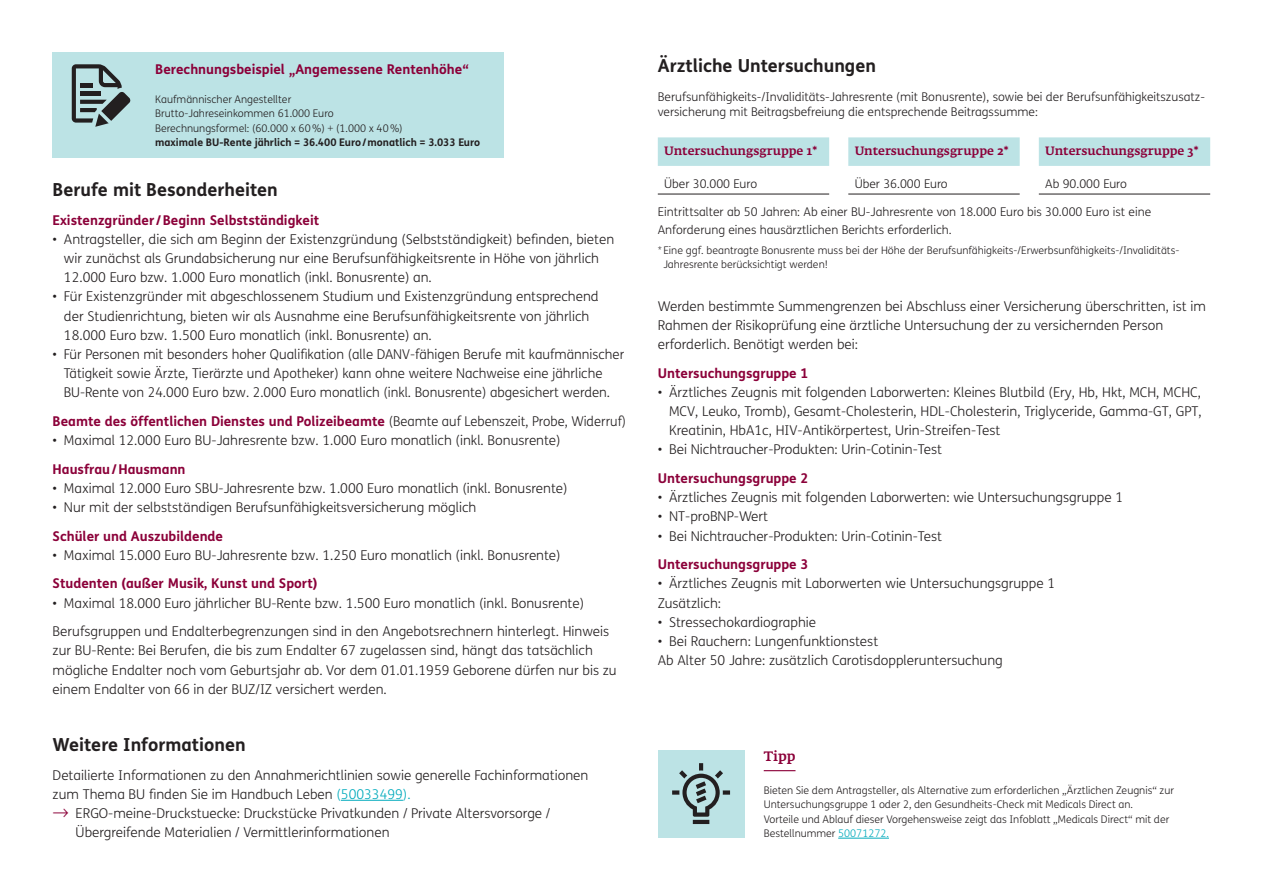
<style>
.page{position:relative;width:1263px;height:893px;background:#fff}
.page>*{position:absolute;margin:0;border:0;box-sizing:border-box;transform-origin:0 0}
.t1{font:700 18px "FS Me";color:#231f20}
.t2{font:300 13.5px/19.2px "FS Me";color:#231f20}
.t3{font:700 13.5px "FS Me";color:#8b0039}
.t4{font:500 13.5px "Fedra Serif A Pro";color:#8b0039}
.t5{font:300 12px/15px "FS Me";color:#231f20}
.t6{font:500 12px "Fedra Serif A Pro";color:#8b0039}
.t7{font:300 10.5px/14.4px "FS Me";color:#231f20}
.t8{font:700 10.5px "FS Me";color:#231f20}
.s1{font-weight:300;color:#231f20}
.s2{color:#00aabc}
.s3{color:#8b0039}
</style>
<div class="page">
<hr style="left:341px;top:800px;width:62px;height:1px;background:#00aabc">
<svg style="left:658px;top:137px;width:552px;height:29px;background:#c1e5e7"></svg>
<hr style="left:1039px;top:194px;width:171px;height:1px;background:#231f20">
<hr style="left:658px;top:194px;width:171px;height:1px;background:#231f20">
<hr style="left:848px;top:194px;width:172px;height:1px;background:#231f20">
<div style="left:53px;top:53px;width:451px;height:105px;background:#bce3e5"></div>
<svg style="left:72px;top:64px;width:58px;height:63px"></svg>
<hr style="left:764px;top:770px;width:31px;height:1px;background:#8b0039">
<hr style="left:838px;top:838px;width:51px;height:1px;background:#00aabc">
<div style="left:658px;top:750px;width:86px;height:87px;background:#bce3e5"></div>
<svg style="left:672px;top:763px;width:58px;height:61px"></svg>
<p class="t3" style="left:155px;top:59px;width:315px">Berechnungsbeispiel „Angemessene Rentenhöhe“</p>
<p class="t7" style="left:155px;top:92px;width:249px">Kaufmännischer Angestellter<br>Brutto-Jahreseinkommen 61.000 Euro<br>Berechnungsformel: (60.000 x 60%) + (1.000 x 40%)</p>
<p class="t8" style="left:155px;top:134px;width:326px">maximale BU-Rente jährlich = 36.400 Euro/monatlich = 3.033 Euro</p>
<h1 class="t1" style="left:53px;top:176px;width:227px">Berufe mit Besonderheiten</h1>
<p class="t3" style="left:53px;top:210px;width:268px">Existenzgründer/Beginn Selbstständigkeit</p>
<p class="t2" style="left:64px;top:229px;width:552px;text-indent:-11px">• Antragsteller, die sich am Beginn der Existenzgründung (Selbstständigkeit) befinden, bieten wir zunächst als Grundabsicherung nur eine Berufsunfähigkeitsrente in Höhe von jährlich<br>12.000 Euro bzw. 1.000 Euro monatlich (inkl. Bonusrente) an.</p>
<p class="t2" style="left:64px;top:287px;width:536px;text-indent:-11px">• Für Existenzgründer mit abgeschlossenem Studium und Existenzgründung entsprechend der Studienrichtung, bieten wir als Ausnahme eine Berufsunfähigkeitsrente von jährlich<br>18.000 Euro bzw. 1.500 Euro monatlich (inkl. Bonusrente) an.</p>
<p class="t2" style="left:64px;top:344px;width:562px;text-indent:-11px">• Für Personen mit besonders hoher Qualifikation (alle DANV-fähigen Berufe mit kaufmännischer<br>Tätigkeit sowie Ärzte, Tierärzte und Apotheker) kann ohne weitere Nachweise eine jährliche<br>BU-Rente von 24.000 Euro bzw. 2.000 Euro monatlich (inkl. Bonusrente) abgesichert werden.</p>
<p class="t3" style="left:53px;top:411px;width:575px">Beamte des öffentlichen Dienstes und Polizeibeamte <span class="s1">(Beamte auf Lebenszeit, Probe, Widerruf)</span></p>
<p class="t2" style="left:53px;top:430px;width:510px">• Maximal 12.000 Euro BU-Jahresrente bzw. 1.000 Euro monatlich (inkl. Bonusrente)</p>
<p class="t3" style="left:53px;top:458px;width:134px">Hausfrau/Hausmann</p>
<p class="t2" style="left:53px;top:478px;width:516px">• Maximal 12.000 Euro SBU-Jahresrente bzw. 1.000 Euro monatlich (inkl. Bonusrente)</p>
<p class="t2" style="left:53px;top:497px;width:425px">• Nur mit der selbstständigen Berufsunfähigkeitsversicherung möglich</p>
<p class="t3" style="left:53px;top:525px;width:172px">Schüler und Auszubildende</p>
<p class="t2" style="left:53px;top:545px;width:510px">• Maximal 15.000 Euro BU-Jahresrente bzw. 1.250 Euro monatlich (inkl. Bonusrente)</p>
<p class="t3" style="left:53px;top:573px;width:266px">Studenten (außer Musik, Kunst und Sport)</p>
<p class="t2" style="left:53px;top:588px;width:558px;line-height:28.7px">• Maximal 18.000 Euro jährlicher BU-Rente bzw. 1.500 Euro monatlich (inkl. Bonusrente)<br>Berufsgruppen und Endalterbegrenzungen sind in den Angebotsrechnern hinterlegt. Hinweis</p>
<p class="t2" style="left:53px;top:641px;width:566px">zur BU-Rente: Bei Berufen, die bis zum Endalter 67 zugelassen sind, hängt das tatsächlich mögliche Endalter noch vom Geburtsjahr ab. Vor dem 01.01.1959 Geborene dürfen nur bis zu einem Endalter von 66 in der BUZ/IZ versichert werden.</p>
<h1 class="t1" style="left:53px;top:731px;width:195px">Weitere Informationen</h1>
<p class="t2" style="left:53px;top:765px;width:537px">Detailierte Informationen zu den Annahmerichtlinien sowie generelle Fachinformationen zum Thema BU finden Sie im Handbuch Leben <span class="s2">(50033499).</span></p>
<p class="t2" style="left:76px;top:803px;width:476px;text-indent:-23px"><span class="s3">→</span> ERGO-meine-Druckstuecke: Druckstücke Privatkunden / Private Altersvorsorge /<br>Übergreifende Materialien / Vermittlerinformationen</p>
<h1 class="t1" style="left:658px;top:51px;width:220px">Ärztliche Untersuchungen</h1>
<p class="t5" style="left:658px;top:89px;width:549px">Berufsunfähigkeits-/Invaliditäts-Jahresrente (mit Bonusrente), sowie bei der Berufsunfähigkeitszusatz&shy;versicherung mit Beitragsbefreiung die entsprechende Beitragssumme:</p>
<p class="t6" style="left:664px;top:144px;width:155px">Untersuchungsgruppe 1*</p>
<p class="t6" style="left:855px;top:144px;width:155px">Untersuchungsgruppe 2*</p>
<p class="t6" style="left:1045px;top:144px;width:155px">Untersuchungsgruppe 3*</p>
<p class="t5" style="left:664px;top:176px;width:95px">Über 30.000 Euro</p>
<p class="t5" style="left:855px;top:176px;width:95px">Über 36.000 Euro</p>
<p class="t5" style="left:1045px;top:176px;width:83px">Ab 90.000 Euro</p>
<p class="t5" style="left:658px;top:202px;width:495px;line-height:18px">Eintrittsalter ab 50 Jahren: Ab einer BU-Jahresrente von 18.000 Euro bis 30.000 Euro ist eine<br>Anforderung eines hausärztlichen Berichts erforderlich.</p>
<p class="t7" style="left:663px;top:244px;width:518px;line-height:13.5px;text-indent:-6px">* Eine ggf. beantragte Bonusrente muss bei der Höhe der Berufsunfähigkeits-/Erwerbsunfähigkeits-/Invaliditäts-<br>Jahresrente berücksichtigt werden!</p>
<p class="t2" style="left:658px;top:296px;width:550px">Werden bestimmte Summengrenzen bei Abschluss einer Versicherung überschritten, ist im<br>Rahmen der Risikoprüfung eine ärztliche Untersuchung der zu versichernden Person erforderlich. Benötigt werden bei:</p>
<p class="t3" style="left:658px;top:363px;width:152px">Untersuchungsgruppe 1</p>
<p class="t2" style="left:669px;top:382px;width:534px;text-align:justify;text-indent:-11px">• Ärztliches Zeugnis mit folgenden Laborwerten: Kleines Blutbild (Ery, Hb, Hkt, MCH, MCHC, MCV, Leuko, Tromb), Gesamt-Cholesterin, HDL-Cholesterin, Triglyceride, Gamma-GT, GPT, Kreatinin, HbA1c, HIV-Antikörpertest, Urin-Streifen-Test</p>
<p class="t2" style="left:658px;top:440px;width:286px">• Bei Nichtraucher-Produkten: Urin-Cotinin-Test</p>
<p class="t3" style="left:658px;top:468px;width:152px">Untersuchungsgruppe 2</p>
<p class="t2" style="left:658px;top:488px;width:467px">• Ärztliches Zeugnis mit folgenden Laborwerten: wie Untersuchungsgruppe 1</p>
<p class="t2" style="left:658px;top:507px;width:112px">• NT-proBNP-Wert</p>
<p class="t2" style="left:658px;top:526px;width:286px">• Bei Nichtraucher-Produkten: Urin-Cotinin-Test</p>
<p class="t3" style="left:658px;top:554px;width:152px">Untersuchungsgruppe 3</p>
<p class="t2" style="left:658px;top:574px;width:399px">• Ärztliches Zeugnis mit Laborwerten wie Untersuchungsgruppe 1<br>Zusätzlich:</p>
<p class="t2" style="left:658px;top:612px;width:160px">• Stressechokardiographie</p>
<p class="t2" style="left:658px;top:631px;width:346px">• Bei Rauchern: Lungenfunktionstest<br>Ab Alter 50 Jahre: zusätzlich Carotisdoppleruntersuchung</p>
<p class="t4" style="left:764px;top:748px;width:33px">Tipp</p>
<p class="t7" style="left:764px;top:783px;width:412px">Bieten Sie dem Antragsteller, als Alternative zum erforderlichen „Ärztlichen Zeugnis“ zur Untersuchungsgruppe 1 oder 2, den Gesundheits-Check mit Medicals Direct an.<br>Vorteile und Ablauf dieser Vorgehensweise zeigt das Infoblatt „Medicals Direct“ mit der Bestellnummer <span class="s2">50071272.</span></p>
</div>
